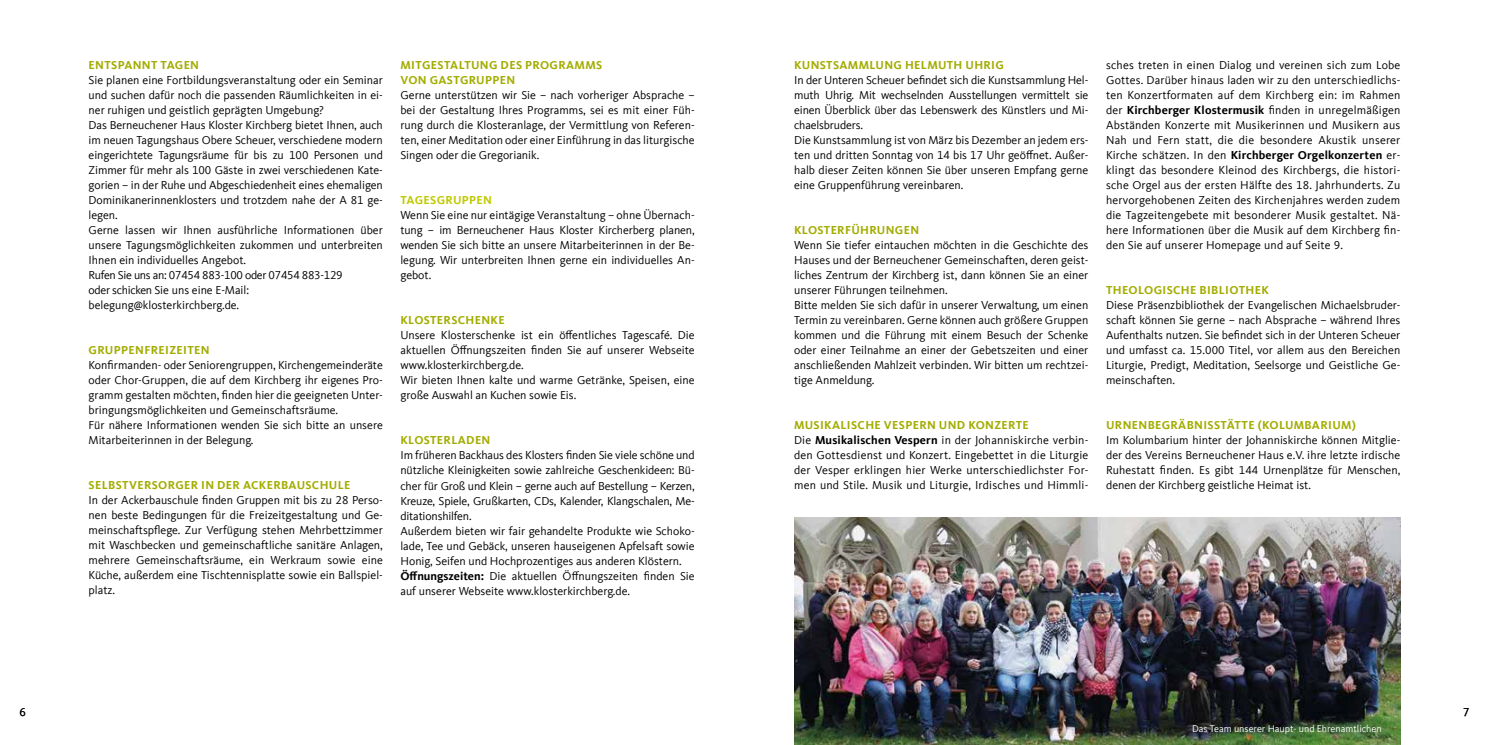
<style>
.page{position:relative;width:1489px;height:745px;background:#fff}
.page>*{position:absolute;margin:0;border:0;box-sizing:border-box;transform-origin:0 0}
.t1{font:11.88px/15px "Kievit Offc";color:#000}
.t2{font:700 11.88px/15px "Kievit Offc";letter-spacing:.03em;color:#a3ad01}
.t3{font:700 11.88px "Kievit Offc";letter-spacing:.03em;color:#c0ca00}
.t4{font:10px "Kievit Offc";color:#fff}
.s1{font-weight:700}
.s2{font-weight:700;color:#a3ad01}
</style>
<div class="page">
<img style="left:794px;top:517px;width:606px;height:227px">
<p class="t2" style="left:89px;top:57px;width:112px">ENTSPANNT TAGEN</p>
<p class="t1" style="left:89px;top:73px;width:296px">Sie planen eine Fortbildungsveranstaltung oder ein Seminar und suchen dafür noch die passenden Räumlichkeiten in ei&shy;ner ruhigen und geistlich geprägten Umgebung?<br>Das Berneuchener Haus Kloster Kirchberg bietet Ihnen, auch im neuen Tagungshaus Obere Scheuer, verschiedene modern eingerichtete Tagungsräume für bis zu 100 Personen und Zimmer für mehr als 100 Gäste in zwei verschiedenen Kate&shy;gorien – in der Ruhe und Abgeschiedenheit eines ehemaligen Dominikanerinnenklosters und trotzdem nahe der A 81 ge&shy;legen.<br>Gerne lassen wir Ihnen ausführliche Informationen über unsere Tagungsmöglichkeiten zukommen und unterbreiten Ihnen ein individuelles Angebot.<br>Rufen Sie uns an: 07454 883-100 oder 07454 883-129<br>oder schicken Sie uns eine E-Mail: belegung@klosterkirchberg.de.</p>
<p class="t2" style="left:89px;top:342px;width:122px">GRUPPENFREIZEITEN</p>
<p class="t1" style="left:89px;top:357px;width:296px">Konfirmanden- oder Seniorengruppen, Kirchengemeinderäte oder Chor-Gruppen, die auf dem Kirchberg ihr eigenes Pro&shy;gramm gestalten möchten, finden hier die geeigneten Unter&shy;bringungsmöglichkeiten und Gemeinschaftsräume.<br>Für nähere Informationen wenden Sie sich bitte an unsere Mitarbeiterinnen in der Belegung.</p>
<p class="t2" style="left:89px;top:477px;width:263px">SELBSTVERSORGER IN DER ACKERBAUSCHULE</p>
<p class="t1" style="left:89px;top:492px;width:296px;text-align:justify">In der Ackerbauschule finden Gruppen mit bis zu 28 Perso&shy;nen beste Bedingungen für die Freizeitgestaltung und Ge&shy;meinschaftspflege. Zur Verfügung stehen Mehrbettzimmer mit Waschbecken und gemeinschaftliche sanitäre Anlagen, mehrere Gemeinschaftsräume, ein Werkraum sowie eine Küche, außerdem eine Tischtennisplatte sowie ein Ballspiel&shy;platz.</p>
<p class="t2" style="left:400px;top:58px;width:203px">MITGESTALTUNG DES PROGRAMMS<br>VON GASTGRUPPEN</p>
<p class="t1" style="left:400px;top:88px;width:296px;text-align:justify">Gerne unterstützen wir Sie – nach vorheriger Absprache – bei der Gestaltung Ihres Programms, sei es mit einer Füh&shy;rung durch die Klosteranlage, der Vermittlung von Referen&shy;ten, einer Meditation oder einer Einführung in das liturgische Singen oder die Gregorianik.</p>
<p class="t3" style="left:400px;top:193px;width:93px">TAGESGRUPPEN</p>
<p class="t1" style="left:400px;top:208px;width:296px;text-align:justify">Wenn Sie eine nur eintägige Veranstaltung – ohne Übernach&shy;tung – im Berneuchener Haus Kloster Kircherberg planen, wenden Sie sich bitte an unsere Mitarbeiterinnen in der Be&shy;legung. Wir unterbreiten Ihnen gerne ein individuelles An&shy;gebot.</p>
<p class="t2" style="left:400px;top:313px;width:106px">KLOSTERSCHENKE</p>
<p class="t1" style="left:400px;top:328px;width:296px">Unsere Klosterschenke ist ein öffentliches Tagescafé. Die aktuellen Öffnungszeiten finden Sie auf unserer Webseite www.klosterkirchberg.de.<br>Wir bieten Ihnen kalte und warme Getränke, Speisen, eine große Auswahl an Kuchen sowie Eis.</p>
<p class="t2" style="left:400px;top:432px;width:91px">KLOSTERLADEN</p>
<p class="t1" style="left:400px;top:448px;width:296px">Im früheren Backhaus des Klosters finden Sie viele schöne und nützliche Kleinigkeiten sowie zahlreiche Geschenkideen: Bü&shy;cher für Groß und Klein – gerne auch auf Bestellung – Kerzen, Kreuze, Spiele, Grußkarten, CDs, Kalender, Klangschalen, Me&shy;ditationshilfen.<br>Außerdem bieten wir fair gehandelte Produkte wie Schoko&shy;lade, Tee und Gebäck, unseren hauseigenen Apfelsaft sowie Honig, Seifen und Hochprozentiges aus anderen Klöstern.<br><span class="s1">Öffnungszeiten:</span> Die aktuellen Öffnungszeiten finden Sie auf unserer Webseite www.klosterkirchberg.de.</p>
<p class="t2" style="left:794px;top:57px;width:211px">KUNSTSAMMLUNG HELMUTH UHRIG</p>
<p class="t1" style="left:794px;top:73px;width:296px">In der Unteren Scheuer befindet sich die Kunstsammlung Hel&shy;muth Uhrig. Mit wechselnden Ausstellungen vermittelt sie einen Überblick über das Lebenswerk des Künstlers und Mi&shy;chaelsbruders.<br>Die Kunstsammlung ist von März bis Dezember an jedem ers&shy;ten und dritten Sonntag von 14 bis 17 Uhr geöffnet. Außer&shy;halb dieser Zeiten können Sie über unseren Empfang gerne eine Gruppenführung vereinbaren.</p>
<p class="t2" style="left:794px;top:222px;width:127px">KLOSTERFÜHRUNGEN</p>
<p class="t1" style="left:794px;top:238px;width:296px">Wenn Sie tiefer eintauchen möchten in die Geschichte des Hauses und der Berneuchener Gemeinschaften, deren geist&shy;liches Zentrum der Kirchberg ist, dann können Sie an einer unserer Führungen teilnehmen.<br>Bitte melden Sie sich dafür in unserer Verwaltung, um einen Termin zu vereinbaren. Gerne können auch größere Gruppen kommen und die Führung mit einem Besuch der Schenke oder einer Teilnahme an einer der Gebetszeiten und einer anschließenden Mahlzeit verbinden. Wir bitten um rechtzei&shy;tige Anmeldung.</p>
<p class="t1" style="left:794px;top:418px;width:296px"><span class="s2">MUSIKALISCHE VESPERN UND KONZERTE<br></span>Die <span class="s1">Musikalischen Vespern</span> in der Johanniskirche verbin&shy;den Gottesdienst und Konzert. Eingebettet in die Liturgie der Vesper erklingen hier Werke unterschiedlichster For&shy;men und Stile. Musik und Liturgie, Irdisches und Himmli-</p>
<p class="t1" style="left:1106px;top:58px;width:296px;text-align:justify">sches treten in einen Dialog und vereinen sich zum Lobe Gottes. Darüber hinaus laden wir zu den unterschiedlichs&shy;ten Konzertformaten auf dem Kirchberg ein: im Rahmen der <span class="s1">Kirchberger Klostermusik</span> finden in unregelmäßigen Abständen Konzerte mit Musikerinnen und Musikern aus Nah und Fern statt, die die besondere Akustik unserer Kirche schätzen. In den <span class="s1">Kirchberger Orgelkonzerten</span> er&shy;klingt das besondere Kleinod des Kirchbergs, die histori&shy;sche Orgel aus der ersten Hälfte des 18. Jahrhunderts. Zu hervorgehobenen Zeiten des Kirchenjahres werden zudem die Tagzeitengebete mit besonderer Musik gestaltet. Nä&shy;here Informationen über die Musik auf dem Kirchberg fin&shy;den Sie auf unserer Homepage und auf Seite 9.</p>
<p class="t2" style="left:1106px;top:282px;width:164px">THEOLOGISCHE BIBLIOTHEK</p>
<p class="t1" style="left:1106px;top:298px;width:296px;text-align:justify">Diese Präsenzbibliothek der Evangelischen Michaelsbruder&shy;schaft können Sie gerne – nach Absprache – während Ihres Aufenthalts nutzen. Sie befindet sich in der Unteren Scheuer und umfasst ca. 15.000 Titel, vor allem aus den Bereichen Liturgie, Predigt, Meditation, Seelsorge und Geistliche Ge&shy;meinschaften.</p>
<p class="t2" style="left:1106px;top:417px;width:251px">URNENBEGRÄBNISSTÄTTE (KOLUMBARIUM)</p>
<p class="t1" style="left:1106px;top:433px;width:296px;text-align:justify">Im Kolumbarium hinter der Johanniskirche können Mitglie&shy;der des Vereins Berneuchener Haus e.V. ihre letzte irdische Ruhestatt finden. Es gibt 144 Urnenplätze für Menschen, denen der Kirchberg geistliche Heimat ist.</p>
<p class="t1" style="left:20px;top:704px;width:8px">6</p>
<p class="t1" style="left:1462px;top:704px;width:8px">7</p>
<p class="t4" style="left:1192px;top:722px;width:191px">Das Team unserer Haupt- und Ehrenamtlichen</p>
</div>
